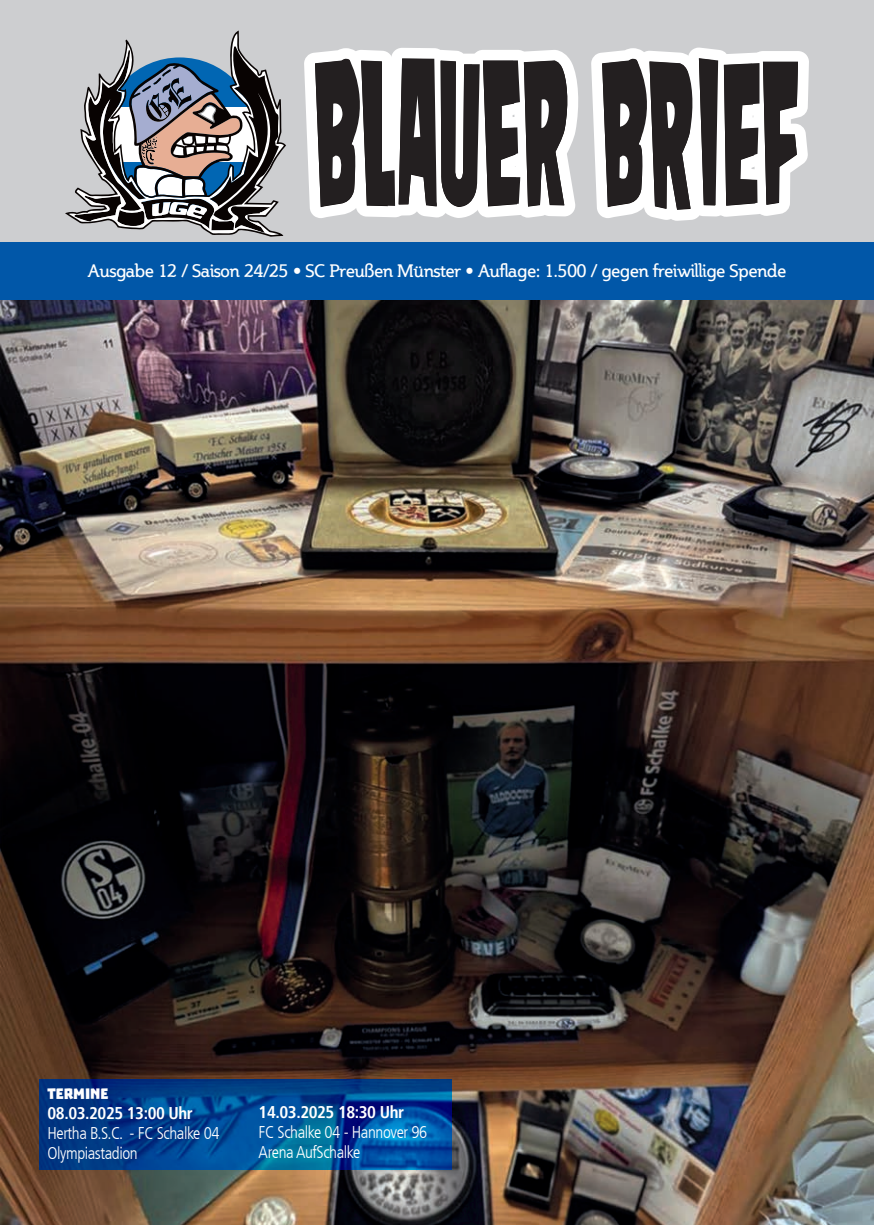
<style>
.page{position:relative;width:874px;height:1225px;background:#fff}
.page>*{position:absolute;margin:0;border:0;box-sizing:border-box;transform-origin:0 0}
.t1{font:18px "Steinem";letter-spacing:-.02em;color:#fff}
.t2{font:300 condensed 17px/20px "Frutiger LT";letter-spacing:-.025em;color:#fff}
.t3{font:700 condensed 17px "Frutiger LT";letter-spacing:-.025em;color:#fff}
.t4{font:17px "Troika";color:#fff}
</style>
<div class="page">
<img style="left:0;top:300px;width:873px;height:925px">
<svg style="left:40px;top:1079px;width:411px;height:90px;background:#004692"></svg>
<div style="left:0;top:0;width:873px;height:247px;background:#cdced0"></div>
<div style="left:0;top:243px;width:873px;height:57px;background:#0157a8"></div>
<svg style="left:65px;top:31px;width:221px;height:206px"></svg>
<svg style="left:591px;top:48px;width:217px;height:173px;background:#878585"></svg>
<svg style="left:304px;top:48px;width:274px;height:170px;background:#817e7f"></svg>
<p class="t1" style="left:88px;top:261px;width:699px">Ausgabe 12 / Saison 24/25 • SC Preußen Münster • Auflage: 1.500 / gegen freiwillige Spende</p>
<p class="t4" style="left:47px;top:1083px;width:62px">TERMINE</p>
<p class="t3" style="left:47px;top:1102px;width:147px">08.03.2025 13:00 Uhr</p>
<p class="t2" style="left:47px;top:1122px;width:173px">Hertha B.S.C. - FC Schalke 04<br>Olympiastadion</p>
<p class="t3" style="left:258px;top:1102px;width:147px">14.03.2025 18:30 Uhr</p>
<p class="t2" style="left:258px;top:1122px;width:170px">FC Schalke 04 - Hannover 96<br>Arena AufSchalke</p>
</div>
